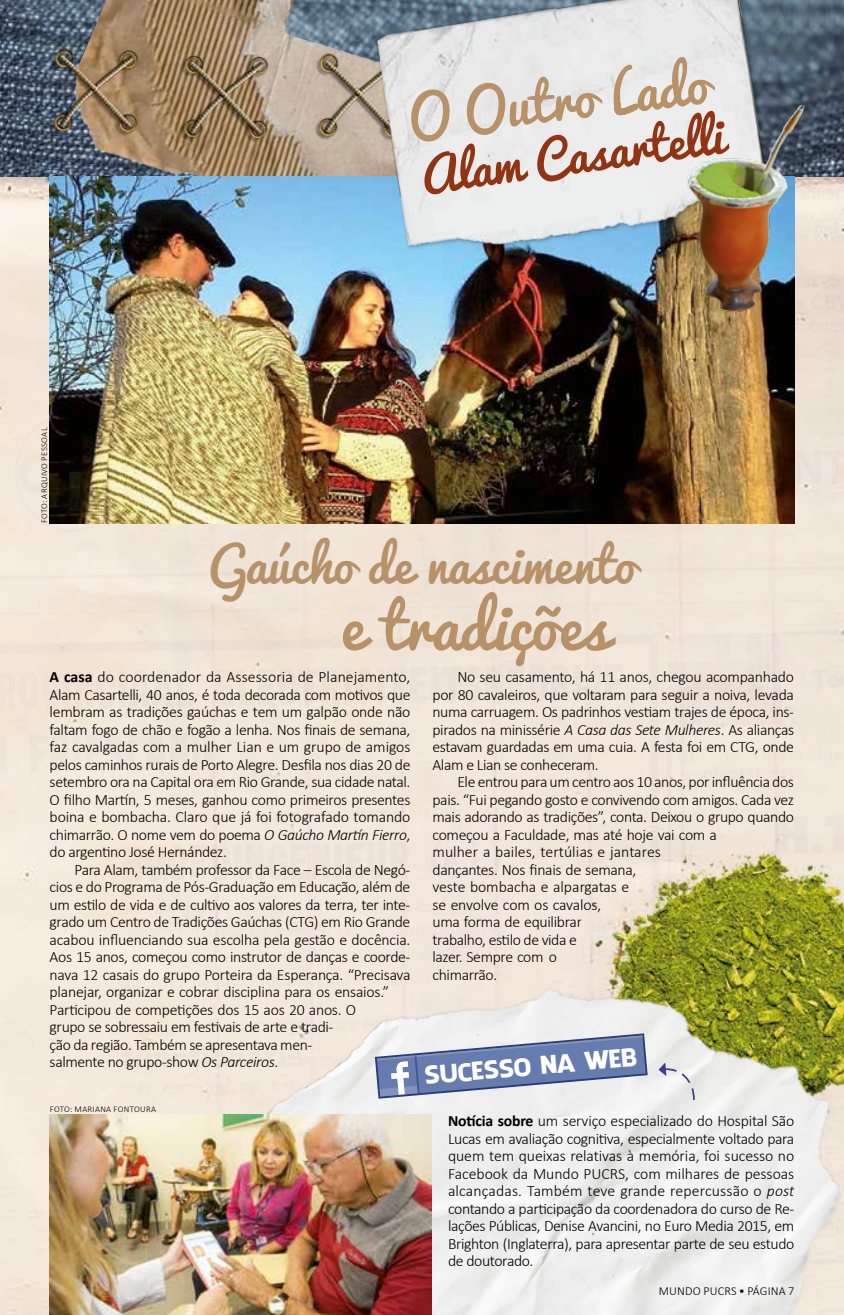
<style>
.page{position:relative;width:844px;height:1315px;background:#fff}
.page>*{position:absolute;margin:0;border:0;box-sizing:border-box;transform-origin:0 0}
.t1{font:62.48px "Pacifico";color:#b79168}
.t2{font:49.35px "Pacifico";color:#b79168}
.t3{font:47.07px "Pacifico";color:#913414}
.t4{font:23.97px "Facebook Letter Faces";color:#fff}
.t5{font:300 15.75px/17.5px "Calibri";letter-spacing:-.025em;color:#000;text-align:justify}
.t6{font:300 12.25px "Calibri";letter-spacing:.015em;color:#000}
.t7{font:300 8.75px "Calibri";letter-spacing:.04em;color:#000}
.s1{font-weight:700}
.s2{font-style:italic}
</style>
<div class="page">
<div style="left:0;top:176px;width:843px;height:1139px;background:#f2e6d9"></div>
<img style="left:0;top:0;width:843px;height:176px">
<img style="left:38px;top:0;width:332px;height:299px">
<img style="left:50px;top:49px;width:320px;height:98px">
<img style="left:50px;top:176px;width:744px;height:347px">
<img style="left:126px;top:678px;width:717px;height:637px">
<img style="left:50px;top:1114px;width:381px;height:201px">
<svg style="left:375px;top:1033px;width:272px;height:65px"></svg>
<svg style="left:658px;top:1062px;width:37px;height:39px"></svg>
<img style="left:370px;top:0;width:406px;height:269px">
<svg style="left:411px;top:89px;width:38px;height:53px"></svg>
<svg style="left:466px;top:77px;width:136px;height:58px"></svg>
<img style="left:665px;top:99px;width:151px;height:228px">
<svg style="left:613px;top:57px;width:101px;height:58px"></svg>
<img style="left:0;top:0;width:1px;height:89px">
<img style="left:0;top:22px;width:1px;height:62px">
<p class="t7" style="left:39px;top:523px;width:97px;rotate:-90deg">FOTO: ARQUIVO PESSOAL</p>
<h3 class="t3" style="left:417px;top:152px;width:307px;rotate:-8deg">Alam Casartelli</h3>
<h2 class="t2" style="left:208px;top:537px;width:428px">Gaúcho de nascimento</h2>
<h1 class="t1" style="left:340px;top:592px;width:270px">e tradições</h1>
<p class="t5" style="left:50px;top:668px;width:362px"><span class="s1">A casa</span> do coordenador da Assessoria de Planejamento, Alam Casartelli, 40 anos, é toda decorada com motivos que lembram as tradições gaúchas e tem um galpão onde não faltam fogo de chão e fogão a lenha. Nos finais de semana, faz cavalgadas com a mulher Lian e um grupo de amigos pelos caminhos rurais de Porto Alegre. Desfila nos dias 20 de setembro ora na Capital ora em Rio Grande, sua cidade natal.<br>O filho Martín, 5 meses, ganhou como primeiros presentes boina e bombacha. Claro que já foi fotografado tomando chimarrão. O nome vem do poema <span class="s2">O Gaúcho Martín Fierro</span>, do argentino José Hernández.</p>
<p class="t5" style="left:50px;top:860px;width:362px;text-align:left;text-indent:25px">Para Alam, também professor da Face – Escola de Negó&shy;cios e do Programa de Pós-Graduação em Educação, além de um estilo de vida e de cultivo aos valores da terra, ter inte&shy;grado um Centro de Tradições Gaúchas (CTG) em Rio Grande acabou influenciando sua escolha pela gestão e docência.<br>Aos 15 anos, começou como instrutor de danças e coorde&shy;nava 12 casais do grupo Porteira da Esperança. “Precisava planejar, organizar e cobrar disciplina para os ensaios.” Participou de competições dos 15 aos 20 anos. O<br>grupo se sobressaiu em festivais de arte e tradi-<br>ção da região. Também se apresentava men-<br>salmente no grupo-show <span class="s2">Os Parceiros</span>.</p>
<p class="t7" style="left:50px;top:1103px;width:108px">FOTO: MARIANA FONTOURA</p>
<p class="t5" style="left:432px;top:668px;width:363px;text-indent:25px">No seu casamento, há 11 anos, chegou acompanhado por 80 cavaleiros, que voltaram para seguir a noiva, levada numa carruagem. Os padrinhos vestiam trajes de época, ins&shy;pirados na minissérie <span class="s2">A Casa das Sete Mulheres</span>. As alianças estavam guardadas em uma cuia. A festa foi em CTG, onde Alam e Lian se conheceram.</p>
<p class="t5" style="left:432px;top:773px;width:363px;text-align:left;text-indent:25px">Ele entrou para um centro aos 10 anos, por influência dos pais. “Fui pegando gosto e convivendo com amigos. Cada vez mais adorando as tradições”, conta. Deixou o grupo quando começou a Faculdade, mas até hoje vai com a<br>mulher a bailes, tertúlias e jantares<br>dançantes. Nos finais de semana,<br>veste bombacha e alpargatas e<br>se envolve com os cavalos,<br>uma forma de equilibrar<br>trabalho, estilo de vida e<br>lazer. Sempre com o<br>chimarrão.</p>
<h3 class="t4" style="left:423px;top:1061px;width:214px;rotate:-5deg">SUCESSO NA WEB</h3>
<p class="t5" style="left:448px;top:1112px;width:348px"><span class="s1">Notícia sobre</span> um serviço especializado do Hospital São Lucas em avaliação cognitiva, especialmente voltado para quem tem queixas relativas à memória, foi sucesso no Facebook da Mundo PUCRS, com milhares de pessoas alcançadas. Também teve grande repercussão o <span class="s2">post </span>contando a participação da coordenadora do curso de Re&shy;lações Públicas, Denise Avancini, no Euro Media 2015, em Brighton (Inglaterra), para apresentar parte de seu estudo de doutorado.</p>
<p class="t6" style="left:658px;top:1283px;width:137px">MUNDO PUCRS • PÁGINA 7</p>
</div>
